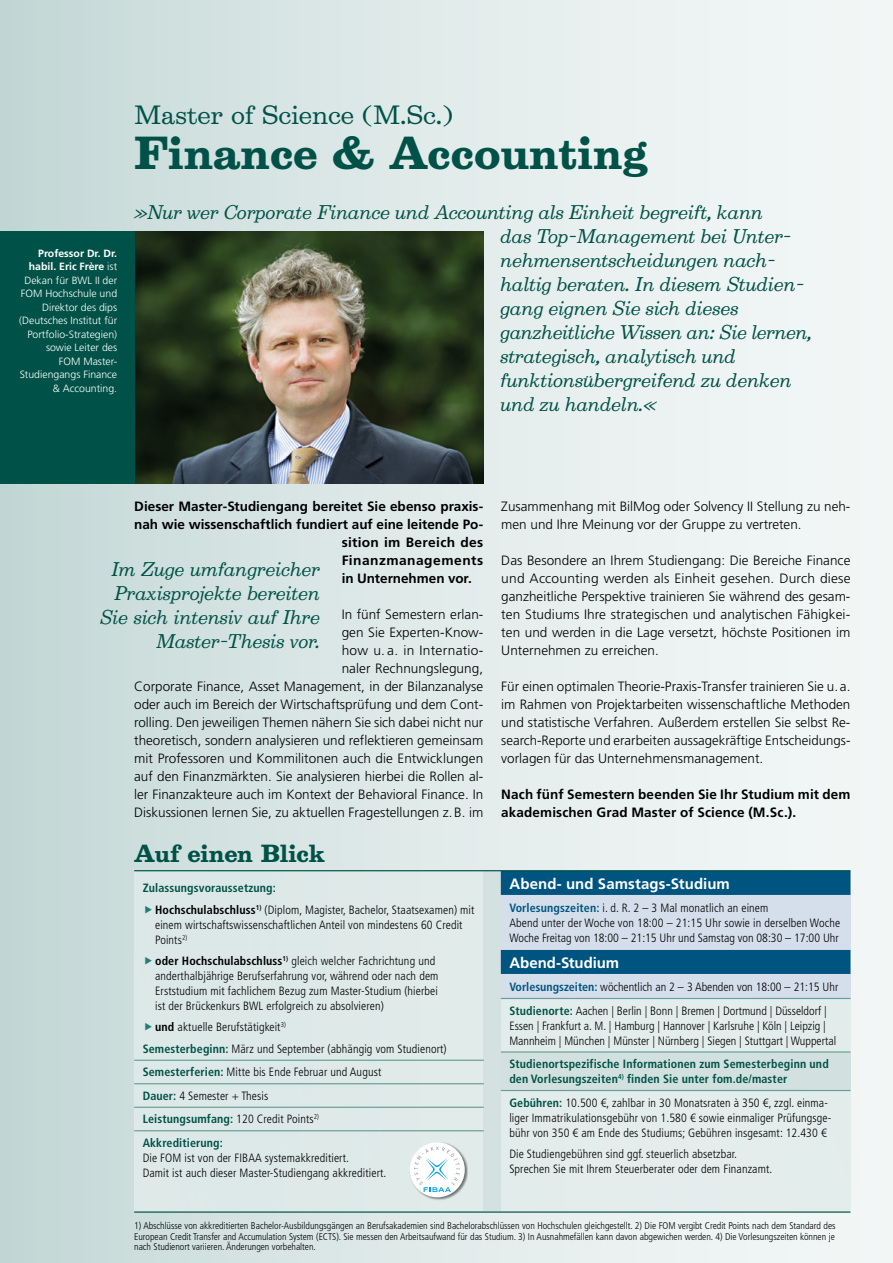
<style>
.page{position:relative;width:893px;height:1263px;background:#fff}
.page>*{position:absolute;margin:0;border:0;box-sizing:border-box;transform-origin:0 0}
.t1{font:700 42px "Belizio";color:#005248}
.t2{font:24px "Belizio";letter-spacing:-.01em;color:#005248}
.t3{font:700 22.5px "Belizio";letter-spacing:-.01em;color:#005248}
.t4{font:italic 18px/24px "Belizio";color:#005248}
.t5{font:700 15px "Frutiger LT Std";letter-spacing:.005em;color:#fff}
.t6{font:300 13.5px/18px "Frutiger LT Std";color:#000;text-align:justify}
.t7{font:700 13.5px/18px "Frutiger LT Std";letter-spacing:.005em;color:#000}
.t8{font:700 13.5px "Frutiger LT Std";letter-spacing:.035em;color:#000}
.t9{font:300 condensed 12px/15px "Frutiger LT Std";letter-spacing:.01em;color:#000}
.t10{font:700 condensed 12px/15px "Frutiger LT Std";letter-spacing:.01em;color:#005248}
.t11{font:300 10.5px/13.5px "Frutiger LT Std";color:#fff;text-align:right}
.t12{font:300 condensed 9.75px/10.5px "Frutiger LT Std";letter-spacing:-.005em;color:#000;text-align:justify}
.s1{font-weight:700}
.s2{font-weight:700;color:#005248}
.s3{font-weight:700;color:#005580}
</style>
<div class="page">
<div style="left:0;top:0;width:893px;height:1263px;background:linear-gradient(to right,#c6dad8,#f8fafa)"></div>
<img style="left:134px;top:232px;width:350px;height:252px">
<div style="left:134px;top:871px;width:716px;height:340px;background:#e0ebea"></div>
<hr style="left:134px;top:1211px;width:716px;height:2px;background:#005248">
<hr style="left:134px;top:1060px;width:350px;height:1px;background:#699f9a">
<hr style="left:134px;top:1083px;width:350px;height:1px;background:#699f9a">
<hr style="left:134px;top:1107px;width:350px;height:1px;background:#699f9a">
<hr style="left:134px;top:1130px;width:350px;height:1px;background:#699f9a">
<div style="left:0;top:232px;width:134px;height:252px;background:#005248"></div>
<div style="left:484px;top:871px;width:17px;height:339px;background:#d3e2e0"></div>
<div style="left:501px;top:871px;width:349px;height:128px;background:#d5dfeb"></div>
<div style="left:501px;top:1052px;width:349px;height:38px;background:#d2e1df"></div>
<div style="left:409px;top:1142px;width:59px;height:58px;background:#000;opacity:.5"></div>
<div style="left:410px;top:1142px;width:55px;height:55px;background:#fff;border-radius:50%"></div>
<svg style="left:414px;top:1146px;width:46px;height:46px"></svg>
<div style="left:501px;top:871px;width:349px;height:24px;background:#005580"></div>
<div style="left:501px;top:950px;width:349px;height:24px;background:#005580"></div>
<hr style="left:501px;top:998px;width:349px;height:1px;background:#699f9a">
<hr style="left:501px;top:1051px;width:349px;height:1px;background:#699f9a">
<hr style="left:501px;top:1090px;width:349px;height:1px;background:#699f9a">
<hr style="left:134px;top:870px;width:716px;height:1px;background:#005248">
<p class="t11" style="left:19px;top:247px;width:100px"><span class="s1">Professor Dr. Dr. habil. Eric Frère</span> ist<br>Dekan für BWL II der<br>FOM Hochschule und<br>Direktor des dips (Deutsches Institut für<br>Portfolio-Strategien) sowie Leiter des<br>FOM Master-<br>Studiengangs Finance &amp; Accounting.</p>
<h2 class="t2" style="left:134px;top:101px;width:321px">Master of Science (M.Sc.)</h2>
<h1 class="t1" style="left:134px;top:128px;width:516px">Finance &amp; Accounting</h1>
<p class="t4" style="left:501px;top:200px;width:313px;text-indent:-367px">»Nur wer Corporate Finance und Accounting als Einheit begreift, kann<br>das Top-Management bei Unter&shy;nehmensentscheidungen nach&shy;haltig beraten. In diesem Studien&shy;gang eignen Sie sich dieses ganzheitliche Wissen an: Sie lernen, strategisch, analytisch und funktionsübergreifend zu denken und zu handeln.«</p>
<p class="t7" style="left:134px;top:497px;width:351px">Dieser Master-Studiengang bereitet Sie ebenso praxis-</p>
<p class="t7" style="left:134px;top:515px;width:351px">nah wie wissenschaftlich fundiert auf eine leitende Po-</p>
<p class="t7" style="left:342px;top:533px;width:143px">sition im Bereich des</p>
<p class="t8" style="left:342px;top:552px;width:143px">Finanzmanagements</p>
<p class="t7" style="left:342px;top:569px;width:132px">in Unternehmen vor.</p>
<p class="t6" style="left:134px;top:605px;width:351px;text-align:right">In fünf Semestern erlan-<br>gen Sie Experten-Know-<br>how u. a. in Internatio-<br>naler Rechnungslegung,<br>Corporate Finance, Asset Management, in der Bilanzanalyse oder auch im Bereich der Wirtschaftsprüfung und dem Cont&shy;rolling. Den jeweiligen Themen nähern Sie sich dabei nicht nur theoretisch, sondern analysieren und reflektieren gemeinsam mit Professoren und Kommilitonen auch die Entwicklungen auf den Finanzmärkten. Sie analysieren hierbei die Rollen al&shy;ler Finanzakteure auch im Kontext der Behavioral Finance. In Diskussionen lernen Sie, zu aktuellen Fragestellungen z.B. im</p>
<h3 class="t4" style="left:100px;top:557px;width:221px;text-align:right">Im Zuge umfangreicher<br>Praxisprojekte bereiten<br>Sie sich intensiv auf Ihre<br>Master-Thesis vor.</h3>
<h3 class="t3" style="left:134px;top:840px;width:192px">Auf einen Blick</h3>
<p class="t9" style="left:155px;top:878px;width:321px;line-height:21.5px;text-indent:-12px"><span class="s2">Zulassungsvoraussetzung:<br></span><span class="s1">Hochschulabschluss</span><sup>1)</sup> (Diplom, Magister, Bachelor, Staatsexamen) mit</p>
<p class="t9" style="left:155px;top:917px;width:309px">einem wirtschaftswissenschaftlichen Anteil von mindestens 60 Credit<br>Points<sup>2)</sup></p>
<p class="t9" style="left:155px;top:953px;width:285px"><span class="s1">oder Hochschulabschluss</span><sup>1)</sup> gleich welcher Fachrichtung und anderthalbjährige Berufserfahrung vor, während oder nach dem Erststudium mit fachlichem Bezug zum Master-Studium (hierbei ist der Brückenkurs BWL erfolgreich zu absolvieren)</p>
<p class="t9" style="left:143px;top:1017px;width:306px;line-height:21.3px;text-indent:12px"><span class="s1">und</span> aktuelle Berufstätigkeit<sup>3)<br></sup><span class="s2">Semesterbeginn:</span> März und September (abhängig vom Studienort)</p>
<p class="t9" style="left:143px;top:1060px;width:240px;line-height:23.5px"><span class="s2">Semesterferien:</span> Mitte bis Ende Februar und August <span class="s2">Dauer:</span> 4 Semester + Thesis<br><span class="s2">Leistungsumfang:</span> 120 Credit Points<sup>2)<br></sup><span class="s2">Akkreditierung:</span></p>
<p class="t9" style="left:143px;top:1150px;width:245px">Die FOM ist von der FIBAA systemakkreditiert.<br>Damit ist auch dieser Master-Studiengang akkreditiert.</p>
<p class="t6" style="left:501px;top:497px;width:351px">Zusammenhang mit BilMog oder Solvency II Stellung zu neh&shy;men und Ihre Meinung vor der Gruppe zu vertreten.</p>
<p class="t6" style="left:501px;top:551px;width:351px">Das Besondere an Ihrem Studiengang: Die Bereiche Finance und Accounting werden als Einheit gesehen. Durch diese ganzheitliche Perspektive trainieren Sie während des gesam&shy;ten Studiums Ihre strategischen und analytischen Fähigkei&shy;ten und werden in die Lage versetzt, höchste Positionen im Unternehmen zu erreichen.</p>
<p class="t6" style="left:501px;top:677px;width:351px">Für einen optimalen Theorie-Praxis-Transfer trainieren Sie u. a. im Rahmen von Projektarbeiten wissenschaftliche Methoden und statistische Verfahren. Außerdem erstellen Sie selbst Re&shy;search-Reporte und erarbeiten aussagekräftige Entscheidungs&shy;vorlagen für das Unternehmensmanagement.</p>
<p class="t7" style="left:501px;top:785px;width:351px">Nach fünf Semestern beenden Sie Ihr Studium mit dem akademischen Grad Master of Science (M.Sc.).</p>
<p class="t5" style="left:509px;top:874px;width:222px">Abend- und Samstags-Studium</p>
<p class="t9" style="left:509px;top:900px;width:332px"><span class="s3">Vorlesungszeiten:</span> i. d. R. 2 – 3 Mal monatlich an einem<br>Abend unter der Woche von 18:00 – 21:15 Uhr sowie in derselben Woche<br>Woche Freitag von 18:00 – 21:15 Uhr und Samstag von 08:30 – 17:00 Uhr</p>
<p class="t5" style="left:509px;top:953px;width:111px">Abend-Studium</p>
<p class="t9" style="left:509px;top:975px;width:330px;line-height:23.5px"><span class="s3">Vorlesungszeiten:</span> wöchentlich an 2 – 3 Abenden von 18:00 – 21:15 Uhr<br><span class="s2">Studienorte:</span> Aachen | Berlin | Bonn | Bremen | Dortmund | Düsseldorf |</p>
<p class="t9" style="left:509px;top:1018px;width:328px">Essen | Frankfurt a. M. | Hamburg | Hannover | Karlsruhe | Köln | Leipzig |<br>Mannheim | München | Münster | Nürnberg | Siegen | Stuttgart | Wuppertal</p>
<p class="t10" style="left:509px;top:1056px;width:321px">Studienortspezifische Informationen zum Semesterbeginn und den Vorlesungszeiten<sup>4)</sup> finden Sie unter fom.de/master</p>
<p class="t9" style="left:509px;top:1095px;width:323px"><span class="s2">Gebühren:</span> 10.500 €, zahlbar in 30 Monatsraten à 350 €, zzgl. einma&shy;liger Immatrikulationsgebühr von 1.580 € sowie einmaliger Prüfungsge&shy;bühr von 350 € am Ende des Studiums; Gebühren insgesamt: 12.430 €</p>
<p class="t9" style="left:509px;top:1146px;width:265px">Die Studiengebühren sind ggf. steuerlich absetzbar.<br>Sprechen Sie mit Ihrem Steuerberater oder dem Finanzamt.</p>
<p class="t12" style="left:134px;top:1221px;width:703px">1) Abschlüsse von akkreditierten Bachelor-Ausbildungsgängen an Berufsakademien sind Bachelorabschlüssen von Hochschulen gleichgestellt. 2) Die FOM vergibt Credit Points nach dem Standard des European Credit Transfer and Accumulation System (ECTS). Sie messen den Arbeitsaufwand für das Studium. 3) In Ausnahmefällen kann davon abgewichen werden. 4) Die Vorlesungszeiten können je nach Studienort variieren. Änderungen vorbehalten.</p>
</div>
